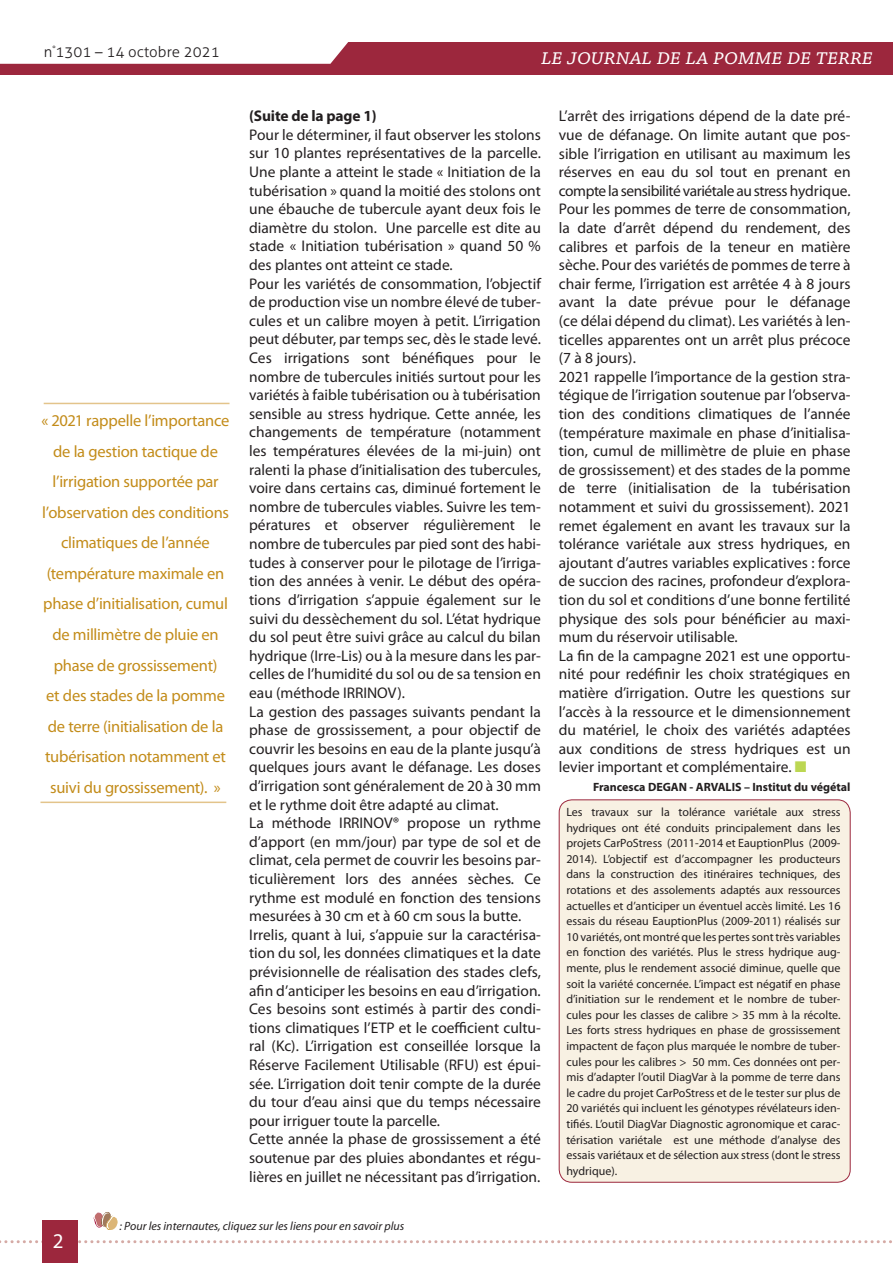
<style>
.page{position:relative;width:893px;height:1263px;background:#fff}
.page>*{position:absolute;margin:0;border:0;box-sizing:border-box;transform-origin:0 0}
.t1{font:italic 23.55px "Chaparral Pro";color:#fff}
.t2{font:21px "Myriad Pro";color:#fff}
.t3{font:16.5px/30.6px "Myriad Pro";letter-spacing:-.015em;color:#c38c1a;text-align:center}
.t4{font:15.45px/18.6px "Myriad Pro";color:#231f20}
.t5{font:700 15.45px "Myriad Pro";letter-spacing:-.01em;color:#231f20}
.t6{font:300 15px "Aller";color:#231f20}
.t7{font:12px/15.6px "Myriad Pro";color:#231f20;text-align:justify}
.t8{font:italic 12px "Myriad Pro";color:#231f20}
.t9{font:700 12px "Myriad Pro";color:#231f20}
.s1{color:#bcd752}
</style>
<div class="page">
<svg style="left:0;top:1240px;width:892px;height:3px"></svg>
<div style="left:43px;top:1220px;width:35px;height:43px;background:#9c273d"></div>
<div style="left:0;top:42px;width:893px;height:33px;background:#9c273d"></div>
<svg style="left:0;top:42px;width:348px;height:22px;background:#fbf7f8"></svg>
<svg style="left:94px;top:1212px;width:24px;height:18px"></svg>
<hr style="left:44px;top:403px;width:185px;height:1px;background:#e3c48b">
<hr style="left:40px;top:801px;width:186px;height:2px;background:#e3c48b">
<div style="left:559px;top:800px;width:291px;height:382px;background:#f8f1e3;border-radius:13px"></div>
<div style="left:559px;top:799px;width:291px;height:383px;border:1px solid #9c273d;border-radius:13px"></div>
<p class="t6" style="left:44px;top:43px;width:177px">n<sup>°</sup>1301 – 14 octobre 2021</p>
<p class="t3" style="left:42px;top:405px;width:189px">« 2021 rappelle l’importance de la gestion tactique de l’irrigation supportée par l’observation des conditions climatiques de l’année (température maximale en phase d’initialisation, cumul de millimètre de pluie en phase de grossissement)<br>et des stades de la pomme de terre (initialisation de la tubérisation notamment et suivi du grossissement). »</p>
<h1 class="t1" style="left:541px;top:43px;width:333px">le journal de la pomme de terre</h1>
<p class="t5" style="left:249px;top:106px;width:129px">(Suite de la page 1)</p>
<p class="t4" style="left:249px;top:125px;width:293px">Pour le déterminer, il faut observer les stolons sur 10 plantes représentatives de la parcelle.<br>Une plante a atteint le stade « Initiation de la tubérisation » quand la moitié des stolons ont une ébauche de tubercule ayant deux fois le diamètre du stolon. Une parcelle est dite au stade « Initiation tubérisation » quand 50 % des plantes ont atteint ce stade.<br>Pour les variétés de consommation, l’objectif de production vise un nombre élevé de tuber&shy;cules et un calibre moyen à petit. L’irrigation peut débuter, par temps sec, dès le stade levé.<br>Ces irrigations sont bénéfiques pour le nombre de tubercules initiés surtout pour les variétés à faible tubérisation ou à tubérisation sensible au stress hydrique. Cette année, les changements de température (notamment les températures élevées de la mi-juin) ont ralenti la phase d’initialisation des tubercules, voire dans certains cas, diminué fortement le nombre de tubercules viables. Suivre les tem&shy;pératures et observer régulièrement le nombre de tubercules par pied sont des habi&shy;tudes à conserver pour le pilotage de l’irriga&shy;tion des années à venir. Le début des opéra&shy;tions d’irrigation s’appuie également sur le suivi du dessèchement du sol. L’état hydrique du sol peut être suivi grâce au calcul du bilan hydrique (Irre-Lis) ou à la mesure dans les par&shy;celles de l’humidité du sol ou de sa tension en eau (méthode IRRINOV).<br>La gestion des passages suivants pendant la phase de grossissement, a pour objectif de couvrir les besoins en eau de la plante jusqu’à quelques jours avant le défanage. Les doses d’irrigation sont généralement de 20 à 30 mm et le rythme doit être adapté au climat.<br>La méthode IRRINOV® propose un rythme d’apport (en mm/jour) par type de sol et de climat, cela permet de couvrir les besoins par&shy;ticulièrement lors des années sèches. Ce rythme est modulé en fonction des tensions mesurées à 30 cm et à 60 cm sous la butte.<br>Irrelis, quant à lui, s’appuie sur la caractérisa&shy;tion du sol, les données climatiques et la date prévisionnelle de réalisation des stades clefs, afin d’anticiper les besoins en eau d’irrigation.<br>Ces besoins sont estimés à partir des condi&shy;tions climatiques l’ETP et le coefficient cultu&shy;ral (Kc). L’irrigation est conseillée lorsque la Réserve Facilement Utilisable (RFU) est épui&shy;sée. L’irrigation doit tenir compte de la durée du tour d’eau ainsi que du temps nécessaire pour irriguer toute la parcelle.<br>Cette année la phase de grossissement a été soutenue par des pluies abondantes et régu&shy;lières en juillet ne nécessitant pas d’irrigation.</p>
<p class="t4" style="left:559px;top:107px;width:293px">L’arrêt des irrigations dépend de la date pré&shy;vue de défanage. On limite autant que pos&shy;sible l’irrigation en utilisant au maximum les réserves en eau du sol tout en prenant en compte la sensibilité variétale au stress hydrique.<br>Pour les pommes de terre de consommation, la date d’arrêt dépend du rendement, des calibres et parfois de la teneur en matière sèche. Pour des variétés de pommes de terre à chair ferme, l’irrigation est arrêtée 4 à 8 jours avant la date prévue pour le défanage (ce délai dépend du climat). Les variétés à len&shy;ticelles apparentes ont un arrêt plus précoce (7 à 8 jours).<br>2021 rappelle l’importance de la gestion stra&shy;tégique de l’irrigation soutenue par l’observa&shy;tion des conditions climatiques de l’année (température maximale en phase d’initialisa&shy;tion, cumul de millimètre de pluie en phase de grossissement) et des stades de la pomme de terre (initialisation de la tubérisation notamment et suivi du grossissement). 2021 remet également en avant les travaux sur la tolérance variétale aux stress hydriques, en ajoutant d’autres variables explicatives : force de succion des racines, profondeur d’explora&shy;tion du sol et conditions d’une bonne fertilité physique des sols pour bénéficier au maxi&shy;mum du réservoir utilisable.<br>La fin de la campagne 2021 est une opportu&shy;nité pour redéfinir les choix stratégiques en matière d’irrigation. Outre les questions sur l’accès à la ressource et le dimensionnement du matériel, le choix des variétés adaptées aux conditions de stress hydriques est un levier important et complémentaire. <span class="s1">■</span></p>
<p class="t9" style="left:593px;top:779px;width:259px">Francesca DEGAN - ARVALIS – Institut du végétal</p>
<p class="t7" style="left:566px;top:804px;width:276px">Les travaux sur la tolérance variétale aux stress hydriques ont été conduits principalement dans les projets CarPoStress (2011-2014 et EauptionPlus (2009- 2014). L’objectif est d’accompagner les producteurs dans la construction des itinéraires techniques, des rotations et des assolements adaptés aux ressources actuelles et d’anticiper un éventuel accès limité. Les 16 essais du réseau EauptionPlus (2009-2011) réalisés sur 10 variétés, ont montré que les pertes sont très variables en fonction des variétés. Plus le stress hydrique aug&shy;mente, plus le rendement associé diminue, quelle que soit la variété concernée. L’impact est négatif en phase d’initiation sur le rendement et le nombre de tuber&shy;cules pour les classes de calibre &gt; 35 mm à la récolte.<br>Les forts stress hydriques en phase de grossissement impactent de façon plus marquée le nombre de tuber&shy;cules pour les calibres &gt; 50 mm. Ces données ont per&shy;mis d’adapter l’outil DiagVar à la pomme de terre dans le cadre du projet CarPoStress et de le tester sur plus de 20 variétés qui incluent les génotypes révélateurs iden&shy;tifiés. L’outil DiagVar Diagnostic agronomique et carac&shy;térisation variétale est une méthode d’analyse des essais variétaux et de sélection aux stress (dont le stress hydrique).</p>
<h2 class="t2" style="left:53px;top:1228px;width:12px">2</h2>
<p class="t8" style="left:120px;top:1218px;width:286px">: Pour les internautes, cliquez sur les liens pour en savoir plus</p>
</div>
